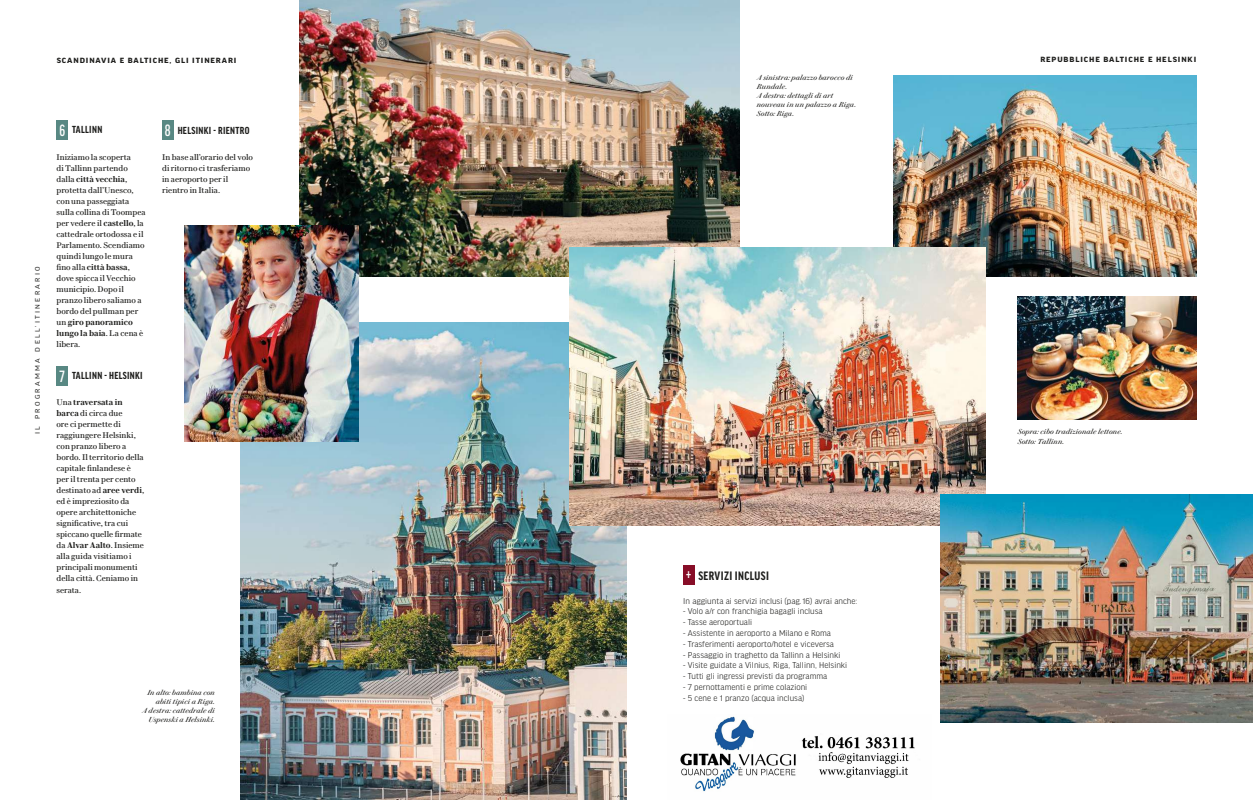
<style>
.page{position:relative;width:1253px;height:800px;background:#fff}
.page>*{position:absolute;margin:0;border:0;box-sizing:border-box;transform-origin:0 0}
.t1{font:500 extra-condensed 17.4px "Good Headline Pro";color:#fff}
.t2{font:700 condensed 13px "Good Headline Pro";letter-spacing:.03em;color:#1d1d1b}
.t3{font:700 condensed 10.9px "Good Headline Pro";letter-spacing:.03em;color:#1d1d1b}
.t4{font:300 9px "Good Headline Pro";color:#1d1d1b}
.t5{font:8px/11px "Le Jeune Text";color:#1d1d1b}
.t6{font:700 expanded 8px "Good Headline Pro";letter-spacing:.11em;color:#1d1d1b}
.t7{font:italic 7px/9px "Le Jeune Deck";letter-spacing:.02em;color:#1d1d1b}
.t8{font:expanded 7px "Good Headline Pro";letter-spacing:.33em;color:#1d1d1b}
.s1{font-weight:600}
.s2{font-weight:500;font-stretch:extra-condensed;font-size:17.4px;color:#fff}
</style>
<div class="page">
<div style="left:56px;top:121px;width:12px;height:19px;background:#588883"></div>
<div style="left:56px;top:366px;width:12px;height:19px;background:#588883"></div>
<div style="left:162px;top:121px;width:12px;height:19px;background:#588883"></div>
<img style="left:300px;top:0;width:440px;height:276px">
<img style="left:240px;top:322px;width:386px;height:477px">
<img style="left:184px;top:226px;width:175px;height:215px">
<img style="left:893px;top:75px;width:303px;height:201px">
<img style="left:570px;top:248px;width:415px;height:277px">
<img style="left:940px;top:495px;width:313px;height:227px">
<div style="left:683px;top:565px;width:11px;height:19px;background:#870d27"></div>
<img style="left:1018px;top:296px;width:178px;height:123px">
<img style="left:680px;top:716px;width:235px;height:76px">
<p class="t8" style="left:34px;top:434px;width:169px;rotate:-90deg">IL PROGRAMMA DELL’ITINERARIO</p>
<p class="t6" style="left:57px;top:56px;width:181px">SCANDINAVIA E BALTICHE, GLI ITINERARI</p>
<p class="t6" style="left:1040px;top:56px;width:157px">REPUBBLICHE BALTICHE E HELSINKI</p>
<h1 class="t1" style="left:59px;top:122px;width:7px">6</h1>
<h3 class="t3" style="left:178px;top:125px;width:73px">HELSINKI - RIENTRO</h3>
<h1 class="t1" style="left:165px;top:122px;width:7px">8</h1>
<h3 class="t3" style="left:72px;top:124px;width:32px">TALLINN</h3>
<p class="t5" style="left:56px;top:151px;width:91px">Iniziamo la scoperta<br>di Tallinn partendo dalla <span class="s1">città vecchia</span>, protetta dall’Unesco, con una passeggiata sulla collina di Toompea per vedere il <span class="s1">castello</span>, la cattedrale ortodossa e il<br>Parlamento. Scendiamo quindi lungo le mura fino alla <span class="s1">città bassa</span>, dove spicca il Vecchio municipio. Dopo il pranzo libero saliamo a bordo del pullman per un <span class="s1">giro panoramico lungo la baia</span>. La cena è libera.</p>
<h1 class="t1" style="left:60px;top:367px;width:7px">7</h1>
<h3 class="t3" style="left:72px;top:370px;width:72px">TALLINN - HELSINKI</h3>
<p class="t5" style="left:56px;top:396px;width:89px">Una <span class="s1">traversata in barca</span> di circa due<br>ore ci permette di raggiungere Helsinki, con pranzo libero a bordo. Il territorio della capitale finlandese è per il trenta per cento destinato ad <span class="s1">aree verdi</span>, ed è impreziosito da opere architettoniche significative, tra cui spiccano quelle firmate da <span class="s1">Alvar Aalto</span>. Insieme alla guida visitiamo i principali monumenti della città. Ceniamo in serata.</p>
<p class="t5" style="left:162px;top:151px;width:92px">In base all’orario del volo di ritorno ci trasferiamo in aeroporto per il rientro in Italia.</p>
<p class="t7" style="left:142px;top:687px;width:74px;text-align:right">In alto: bambina con abiti tipici a Riga.<br>A destra: cattedrale di<br>Uspenski a Helsinki.</p>
<p class="t7" style="left:757px;top:73px;width:101px">A sinistra: palazzo barocco di<br>Rundale.<br>A destra: dettagli di art nouveau in un palazzo a Riga.<br>Sotto: Riga.</p>
<h2 class="t2" style="left:686px;top:569px;width:85px"><span class="s2">+</span> SERVIZI INCLUSI</h2>
<p class="t4" style="left:683px;top:596px;width:176px">In aggiunta ai servizi inclusi (pag. 16) avrai anche:</p>
<p class="t4" style="left:683px;top:606px;width:141px">- Volo a/r con franchigia bagagli inclusa</p>
<p class="t4" style="left:683px;top:617px;width:70px">- Tasse aeroportuali</p>
<p class="t4" style="left:683px;top:628px;width:149px">- Assistente in aeroporto a Milano e Roma</p>
<p class="t4" style="left:683px;top:639px;width:152px">- Trasferimenti aeroporto/hotel e viceversa</p>
<p class="t4" style="left:683px;top:650px;width:159px">- Passaggio in traghetto da Tallinn a Helsinki</p>
<p class="t4" style="left:683px;top:660px;width:166px">- Visite guidate a Vilnius, Riga, Tallinn, Helsinki</p>
<p class="t4" style="left:683px;top:671px;width:146px">- Tutti gli ingressi previsti da programma</p>
<p class="t4" style="left:683px;top:682px;width:126px">- 7 pernottamenti e prime colazioni</p>
<p class="t4" style="left:683px;top:693px;width:123px">- 5 cene e 1 pranzo (acqua inclusa)</p>
<p class="t7" style="left:1018px;top:427px;width:106px">Sopra: cibo tradizionale lettone.<br>Sotto: Tallinn.</p>
</div>
